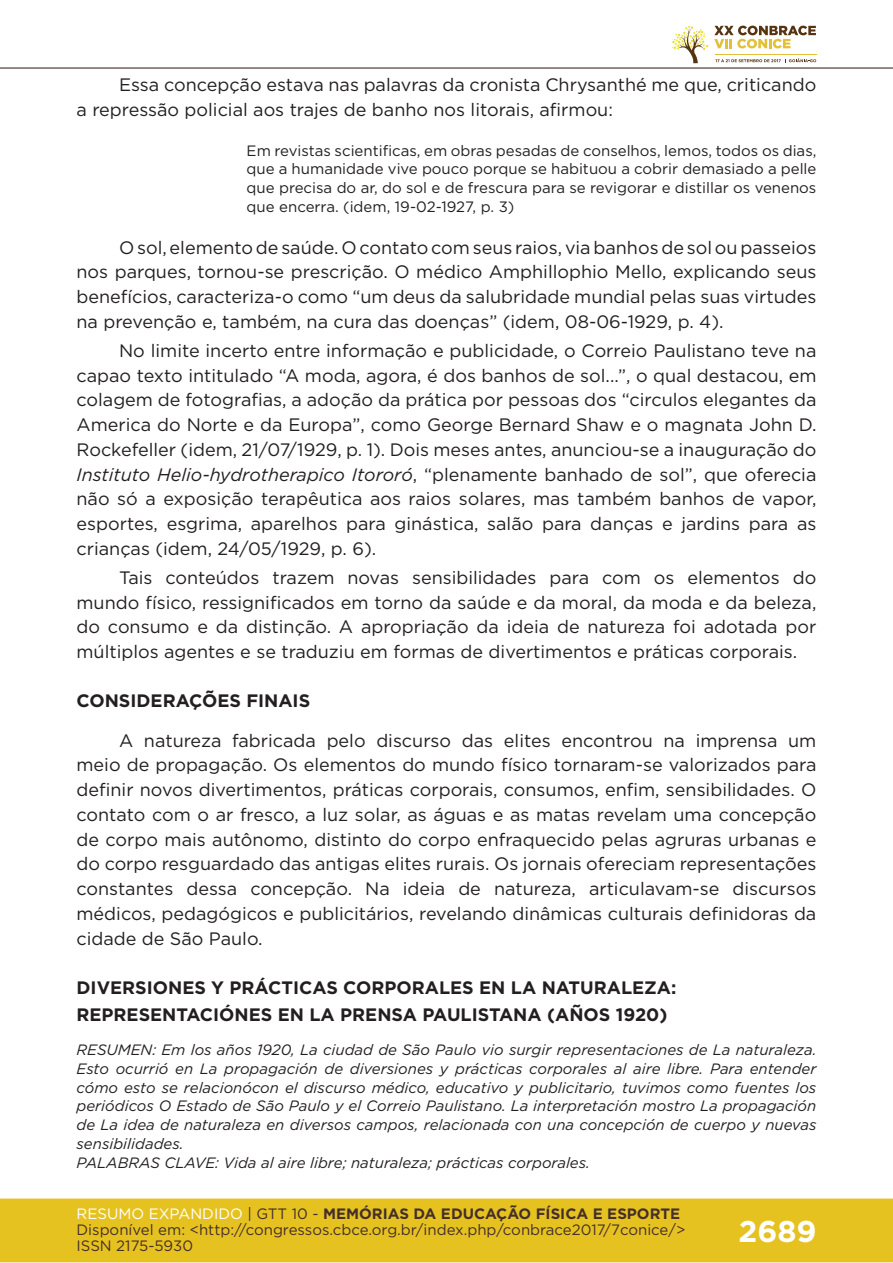
<style>
.page{position:relative;width:893px;height:1263px;background:#fff}
.page>*{position:absolute;margin:0;border:0;box-sizing:border-box;transform-origin:0 0}
.t1{font:700 30px "Gotham";color:#fff}
.t2{font:18px/24.8px "Gotham";color:#231f20;text-align:justify}
.t3{font:700 18px/27.8px "Gotham";color:#231f20}
.t4{font:italic 15px/18.8px "Gotham";color:#231f20}
.t5{font:15px/18.8px "Gotham";color:#231f20;text-align:justify}
.t6{font:15px/16px "Gotham";color:#462f2a}
.s1{font-style:italic}
.s2{color:#fff}
.s3{color:#442f2a}
.s4{font-weight:700;color:#442f2a}
</style>
<div class="page">
<div style="left:0;top:1198px;width:893px;height:64px;background:#e6c221;border:2px solid #e6c221"></div>
<hr style="left:0;top:67px;width:893px;height:2px;background:#442f2a">
<svg style="left:672px;top:26px;width:144px;height:37px"></svg>
<p class="t2" style="left:77px;top:72px;width:741px;text-indent:43px">Essa concepção estava nas palavras da cronista Chrysanthé me que, criticando a repressão policial aos trajes de banho nos litorais, afirmou:</p>
<p class="t5" style="left:247px;top:141px;width:571px">Em revistas scientificas, em obras pesadas de conselhos, lemos, todos os dias, que a humanidade vive pouco porque se habituou a cobrir demasiado a pelle que precisa do ar, do sol e de frescura para se revigorar e distillar os venenos que encerra. (idem, 19-02-1927, p. 3)</p>
<p class="t2" style="left:77px;top:235px;width:741px;text-indent:43px">O sol, elemento de saúde. O contato com seus raios, via banhos de sol ou passeios nos parques, tornou-se prescrição. O médico Amphillophio Mello, explicando seus benefícios, caracteriza-o como “um deus da salubridade mundial pelas suas virtudes na prevenção e, também, na cura das doenças” (idem, 08-06-1929, p. 4).</p>
<p class="t2" style="left:77px;top:338px;width:741px;text-indent:43px">No limite incerto entre informação e publicidade, o Correio Paulistano teve na capao texto intitulado “A moda, agora, é dos banhos de sol...”, o qual destacou, em colagem de fotografias, a adoção da prática por pessoas dos “circulos elegantes da America do Norte e da Europa”, como George Bernard Shaw e o magnata John D.<br>Rockefeller (idem, 21/07/1929, p. 1). Dois meses antes, anunciou-se a inauguração do <span class="s1">Instituto Helio-hydrotherapico Itororó</span>, “plenamente banhado de sol”, que oferecia não só a exposição terapêutica aos raios solares, mas também banhos de vapor, esportes, esgrima, aparelhos para ginástica, salão para danças e jardins para as crianças (idem, 24/05/1929, p. 6).</p>
<p class="t2" style="left:77px;top:565px;width:741px;text-indent:43px">Tais conteúdos trazem novas sensibilidades para com os elementos do mundo físico, ressignificados em torno da saúde e da moral, da moda e da beleza, do consumo e da distinção. A apropriação da ideia de natureza foi adotada por múltiplos agentes e se traduziu em formas de divertimentos e práticas corporais.</p>
<p class="t3" style="left:77px;top:687px;width:235px">CONSIDERAÇÕES FINAIS</p>
<p class="t2" style="left:77px;top:728px;width:741px;text-indent:43px">A natureza fabricada pelo discurso das elites encontrou na imprensa um meio de propagação. Os elementos do mundo físico tornaram-se valorizados para definir novos divertimentos, práticas corporais, consumos, enfim, sensibilidades. O contato com o ar fresco, a luz solar, as águas e as matas revelam uma concepção de corpo mais autônomo, distinto do corpo enfraquecido pelas agruras urbanas e do corpo resguardado das antigas elites rurais. Os jornais ofereciam representações constantes dessa concepção. Na ideia de natureza, articulavam-se discursos médicos, pedagógicos e publicitários, revelando dinâmicas culturais definidoras da cidade de São Paulo.</p>
<p class="t3" style="left:77px;top:973px;width:601px">DIVERSIONES Y PRÁCTICAS CORPORALES EN LA NATURALEZA:<br>REPRESENTACIÓNES EN LA PRENSA PAULISTANA (AÑOS 1920)</p>
<p class="t4" style="left:77px;top:1040px;width:741px">RESUMEN: Em los años 1920, La ciudad de São Paulo vio surgir representaciones de La naturaleza.<br>Esto ocurrió en La propagación de diversiones y prácticas corporales al aire libre. Para entender cómo esto se relacionócon el discurso médico, educativo y publicitario, tuvimos como fuentes los periódicos O Estado de São Paulo y el Correio Paulistano. La interpretación mostro La propagación de La idea de naturaleza en diversos campos, relacionada con una concepción de cuerpo y nuevas sensibilidades.<br>PALABRAS CLAVE: Vida al aire libre; naturaleza; prácticas corporales.</p>
<p class="t6" style="left:77px;top:1205px;width:610px"><span class="s2">RESUMO EXPANDIDO</span> <span class="s3">| GTT 10 -</span> <span class="s4">MEMÓRIAS DA EDUCAÇÃO FÍSICA E ESPORTE<br></span>Disponível em: &lt;http://congressos.cbce.org.br/index.php/conbrace2017/7conice/&gt;<br>ISSN 2175-5930</p>
<h1 class="t1" style="left:738px;top:1212px;width:79px">2689</h1>
</div>
